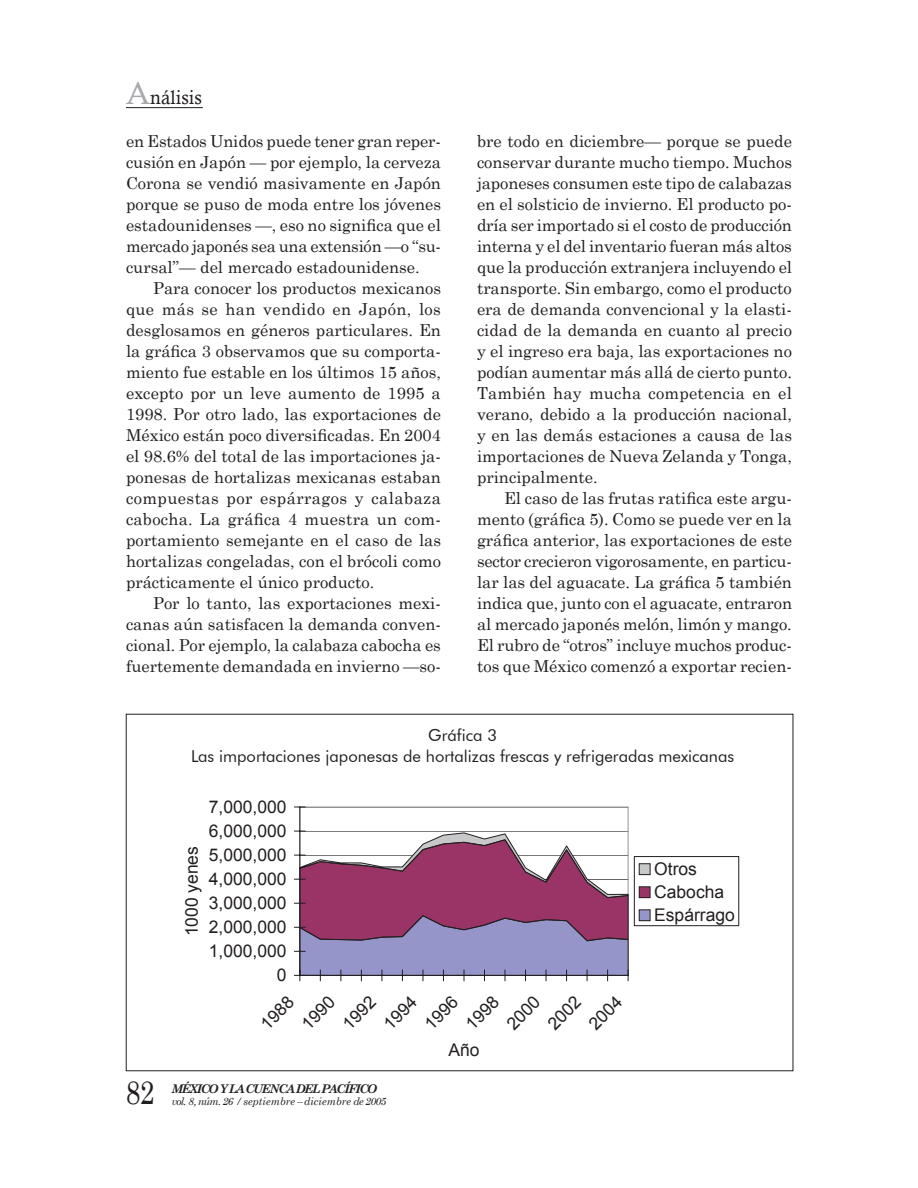
<style>
.page{position:relative;width:918px;height:1188px;background:#fff}
.page>*{position:absolute;margin:0;border:0;box-sizing:border-box;transform-origin:0 0}
.t1{font:33px "Century Schoolbook";color:#231f20;scale:.79 1}
.t2{font:19.5px "Calisto";color:#231f20}
.t3{font:17.55px/23.1px "Arial";color:#231f20}
.t4{font:16.5px/21px "Century Schoolbook";color:#231f20;text-align:justify}
.t5{font:16.5px/21px "Futura BT";color:#231f20;text-align:center}
.t6{font:italic 700 12px "Century Schoolbook";letter-spacing:-.11em;color:#231f20}
.t7{font:italic 10.5px "Century Schoolbook";color:#231f20}
.s1{font-size:31.5px;color:#a8a9ad}
</style>
<div class="page">
<hr style="left:126px;top:107px;width:77px;height:1px;background:#231f20">
<svg style="left:294px;top:806px;width:446px;height:176px"></svg>
<p class="t2" style="left:126px;top:86px;width:77px"><span class="s1">A</span>nálisis</p>
<p class="t4" style="left:126px;top:129px;width:317px">en Estados Unidos puede tener gran reper&shy;cusión en Japón — por ejemplo, la cerveza Corona se vendió masivamente en Japón porque se puso de moda entre los jóvenes estadounidenses —, eso no significa que el mercado japonés sea una extensión —o “su&shy;cursal”— del mercado estadounidense.</p>
<p class="t4" style="left:126px;top:276px;width:317px;text-indent:27px">Para conocer los productos mexicanos que más se han vendido en Japón, los desglosamos en géneros particulares. En la gráfica 3 observamos que su comporta&shy;miento fue estable en los últimos 15 años, excepto por un leve aumento de 1995 a 1998. Por otro lado, las exportaciones de México están poco diversificadas. En 2004 el 98.6% del total de las importaciones ja&shy;ponesas de hortalizas mexicanas estaban compuestas por espárragos y calabaza cabocha. La gráfica 4 muestra un com&shy;portamiento semejante en el caso de las hortalizas congeladas, con el brócoli como prácticamente el único producto.</p>
<p class="t4" style="left:126px;top:591px;width:316px;text-indent:27px">Por lo tanto, las exportaciones mexi&shy;canas aún satisfacen la demanda conven&shy;cional. Por ejemplo, la calabaza cabocha es fuertemente demandada en invierno —so-</p>
<p class="t4" style="left:477px;top:129px;width:317px">bre todo en diciembre— porque se puede conservar durante mucho tiempo. Muchos japoneses consumen este tipo de calabazas en el solsticio de invierno. El producto po&shy;dría ser importado si el costo de producción interna y el del inventario fueran más altos que la producción extranjera incluyendo el transporte. Sin embargo, como el producto era de demanda convencional y la elasti&shy;cidad de la demanda en cuanto al precio y el ingreso era baja, las exportaciones no podían aumentar más allá de cierto punto.<br>También hay mucha competencia en el verano, debido a la producción nacional, y en las demás estaciones a causa de las importaciones de Nueva Zelanda y Tonga, principalmente.</p>
<p class="t4" style="left:477px;top:486px;width:317px;text-indent:27px">El caso de las frutas ratifica este argu&shy;mento (gráfica 5). Como se puede ver en la gráfica anterior, las exportaciones de este sector crecieron vigorosamente, en particu&shy;lar las del aguacate. La gráfica 5 también indica que, junto con el aguacate, entraron al mercado japonés melón, limón y mango.<br>El rubro de “otros” incluye muchos produc&shy;tos que México comenzó a exportar recien-</p>
<p class="t5" style="left:191px;top:725px;width:545px">Gráfica 3<br>Las importaciones japonesas de hortalizas frescas y refrigeradas mexicanas</p>
<p class="t3" style="left:209px;top:795px;width:79px">7,000,000</p>
<h1 class="t1" style="left:126px;top:1065px;width:38px">82</h1>
<p class="t3" style="left:209px;top:820px;width:79px">6,000,000</p>
<p class="t3" style="left:180px;top:936px;width:92px;rotate:-90deg">1000 yenes</p>
<p class="t3" style="left:209px;top:844px;width:79px">5,000,000</p>
<p class="t3" style="left:209px;top:868px;width:79px">4,000,000</p>
<p class="t3" style="left:209px;top:892px;width:79px">3,000,000</p>
<p class="t3" style="left:209px;top:916px;width:79px">2,000,000</p>
<p class="t3" style="left:209px;top:940px;width:79px">1,000,000</p>
<p class="t3" style="left:277px;top:964px;width:11px">0</p>
<p class="t3" style="left:255px;top:1019px;width:40px;rotate:-45deg">1988</p>
<p class="t3" style="left:296px;top:1019px;width:40px;rotate:-45deg">1990</p>
<p class="t3" style="left:337px;top:1019px;width:40px;rotate:-45deg">1992</p>
<p class="t3" style="left:379px;top:1019px;width:40px;rotate:-45deg">1994</p>
<p class="t3" style="left:420px;top:1019px;width:40px;rotate:-45deg">1996</p>
<p class="t3" style="left:461px;top:1019px;width:40px;rotate:-45deg">1998</p>
<p class="t3" style="left:502px;top:1019px;width:40px;rotate:-45deg">2000</p>
<p class="t3" style="left:543px;top:1019px;width:40px;rotate:-45deg">2002</p>
<p class="t3" style="left:584px;top:1019px;width:40px;rotate:-45deg">2004</p>
<p class="t3" style="left:448px;top:1039px;width:33px">Año</p>
<p class="t6" style="left:172px;top:1079px;width:207px">MÉXICO Y LA CUENCA DEL PACÍFICO</p>
<p class="t7" style="left:172px;top:1094px;width:216px">vol. 8, núm. 26 / septiembre – diciembre de 2005</p>
<p class="t3" style="left:654px;top:857px;width:82px">Otros<br>Cabocha<br>Espárrago</p>
</div>
